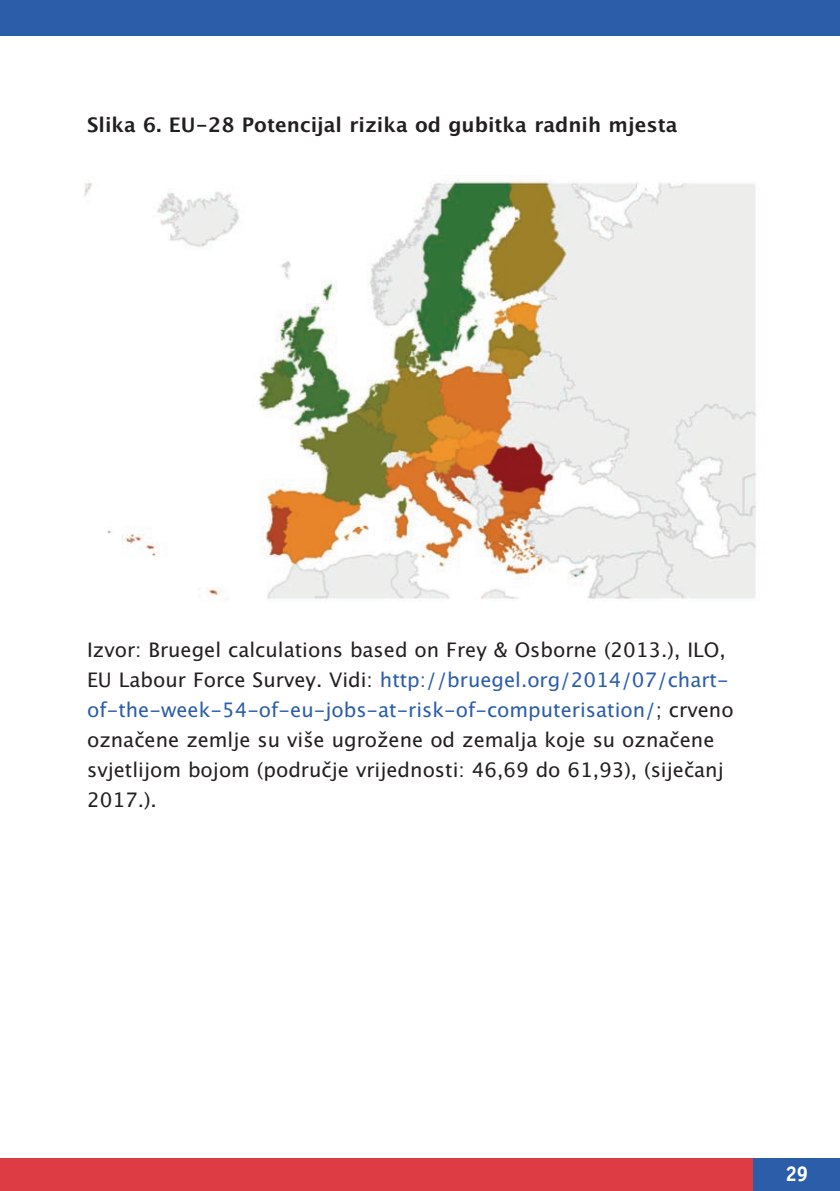
<style>
.page{position:relative;width:840px;height:1191px;background:#fff}
.page>*{position:absolute;margin:0;border:0;box-sizing:border-box;transform-origin:0 0}
.t1{font:700 22px "Officina Sans";color:#fff}
.t2{font:20px/30px "Lucida Grande";color:#231f20}
.t3{font:700 20px "Lucida Grande";color:#231f20}
.s1{color:#2b5da9}
</style>
<div class="page">
<div style="left:0;top:1158px;width:763px;height:33px;background:#dd3c45"></div>
<div style="left:752px;top:1158px;width:87px;height:33px;background:#2b5da9"></div>
<div style="left:0;top:0;width:839px;height:36px;background:#2b5da9"></div>
<img style="left:84px;top:179px;width:673px;height:422px">
<p class="t3" style="left:87px;top:113px;width:591px">Slika 6. EU-28 Potencijal rizika od gubitka radnih mjesta</p>
<p class="t2" style="left:87px;top:635px;width:647px">Izvor: Bruegel calculations based on Frey &amp; Osborne (2013.), ILO, EU Labour Force Survey. Vidi: <span class="s1">http://bruegel.org/2014/07/chart&shy;of-the-week-54-of-eu-jobs-at-risk-of-computerisation/</span>; crveno označene zemlje su više ugrožene od zemalja koje su označene svjetlijom bojom (područje vrijednosti: 46,69 do 61,93), (siječanj 2017.).</p>
<p class="t1" style="left:785px;top:1160px;width:24px">29</p>
</div>
